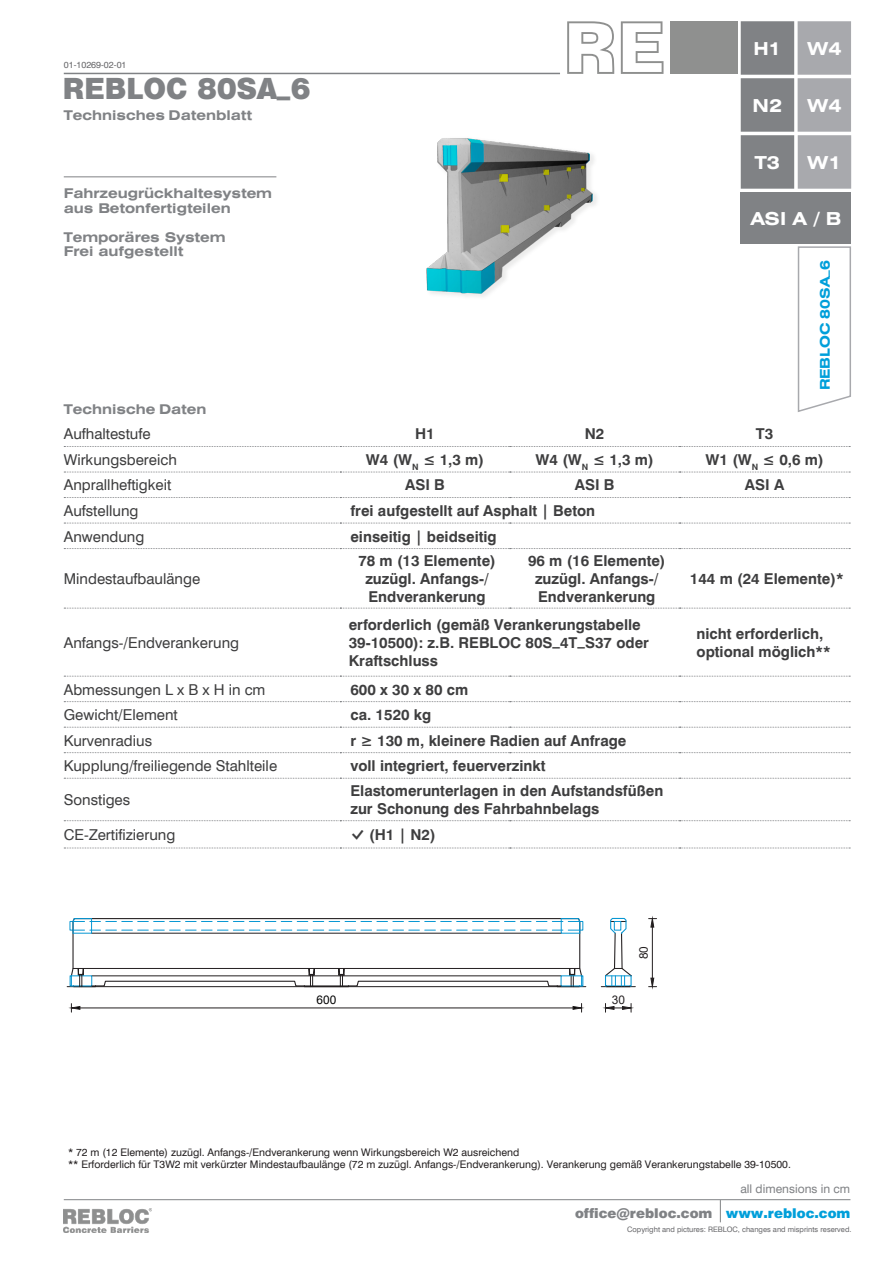
<style>
.page{position:relative;width:893px;height:1263px;background:#fff}
.page>*{position:absolute;margin:0;border:0;box-sizing:border-box;transform-origin:0 0}
.t1{font:27px "Swiss 721 BT Black No 2";color:#808285}
.t2{font:700 expanded 18px "Swiss 721 BT";color:#fff}
.t3{font:700 15px/18px "Swiss 721 BT";color:#3e3e3f}
.t4{font:15px "Swiss 721 BT";color:#3e3e3f}
.t5{font:700 expanded 13.5px "Swiss 721 BT";color:#808285}
.t6{font:900 13.5px "Swiss 721 BT";color:#808285}
.t7{font:700 expanded 13.5px "Swiss 721 BT";color:#009fda}
.t8{font:12px "Swiss 721 BT";color:#808285}
.t9{font:11.85px "Arial";color:#231f20}
.t10{font:11.85px "Arial";color:#000}
.t11{font:10.5px "Swiss 721 BT";color:#231f20}
.t12{font:9px "Swiss 721 BT";color:#67676a}
.t13{font:7.5px "Swiss 721 BT";color:#67676a}
.s1{color:#009fda}
</style>
<div class="page">
<hr style="left:64px;top:1199px;width:786px;height:1px;background:#808285">
<svg style="left:720px;top:1200px;width:1px;height:22px"></svg>
<img style="left:64px;top:1208px;width:87px;height:24px">
<div style="left:734px;top:1178px;width:122px;height:22px;background:#fff"></div>
<svg style="left:797px;top:246px;width:54px;height:166px"></svg>
<svg style="left:64px;top:446px;width:786px;height:1px"></svg>
<svg style="left:64px;top:472px;width:786px;height:1px"></svg>
<svg style="left:64px;top:497px;width:786px;height:1px"></svg>
<svg style="left:64px;top:523px;width:786px;height:1px"></svg>
<svg style="left:64px;top:548px;width:786px;height:1px"></svg>
<svg style="left:64px;top:608px;width:786px;height:1px"></svg>
<svg style="left:64px;top:676px;width:786px;height:1px"></svg>
<svg style="left:64px;top:701px;width:786px;height:1px"></svg>
<svg style="left:64px;top:727px;width:786px;height:1px"></svg>
<svg style="left:64px;top:752px;width:786px;height:1px"></svg>
<svg style="left:64px;top:778px;width:786px;height:1px"></svg>
<svg style="left:64px;top:820px;width:786px;height:1px"></svg>
<svg style="left:64px;top:848px;width:786px;height:1px"></svg>
<img style="left:426px;top:138px;width:171px;height:159px">
<div style="left:741px;top:192px;width:110px;height:51px;background:#808285"></div>
<hr style="left:64px;top:73px;width:496px;height:1px;background:#808285">
<div style="left:670px;top:21px;width:67px;height:53px;background:#8f908f"></div>
<svg style="left:621px;top:21px;width:42px;height:53px"></svg>
<svg style="left:567px;top:21px;width:47px;height:53px"></svg>
<div style="left:741px;top:22px;width:52px;height:52px;background:#808285"></div>
<div style="left:741px;top:21px;width:53px;height:54px;border:2px solid #808285"></div>
<div style="left:741px;top:79px;width:52px;height:52px;background:#808285"></div>
<div style="left:741px;top:78px;width:53px;height:54px;border:2px solid #808285"></div>
<div style="left:741px;top:136px;width:52px;height:52px;background:#808285"></div>
<div style="left:741px;top:135px;width:53px;height:54px;border:2px solid #808285"></div>
<div style="left:798px;top:22px;width:52px;height:52px;background:#a8a9ad"></div>
<div style="left:798px;top:21px;width:53px;height:54px;border:2px solid #a8a9ad"></div>
<div style="left:798px;top:79px;width:52px;height:52px;background:#a8a9ad"></div>
<div style="left:798px;top:78px;width:53px;height:54px;border:2px solid #a8a9ad"></div>
<div style="left:798px;top:136px;width:52px;height:52px;background:#a8a9ad"></div>
<div style="left:798px;top:135px;width:53px;height:54px;border:2px solid #a8a9ad"></div>
<svg style="left:66px;top:916px;width:591px;height:97px"></svg>
<hr style="left:64px;top:176px;width:212px;height:1px;background:#808285">
<p class="t12" style="left:64px;top:59px;width:64px">01-10269-02-01</p>
<p class="t1" style="left:63px;top:70px;width:249px">REBLOC 80SA_6</p>
<p class="t5" style="left:64px;top:107px;width:190px">Technisches Datenblatt</p>
<p class="t5" style="left:64px;top:185px;width:210px">Fahrzeugrückhaltesystem</p>
<p class="t5" style="left:64px;top:200px;width:168px">aus Betonfertigteilen</p>
<p class="t5" style="left:64px;top:229px;width:163px">Temporäres System</p>
<p class="t5" style="left:64px;top:243px;width:121px">Frei aufgestellt</p>
<p class="t5" style="left:64px;top:401px;width:144px">Technische Daten</p>
<p class="t2" style="left:754px;top:38px;width:29px">H1</p>
<p class="t2" style="left:807px;top:38px;width:35px">W4</p>
<p class="t2" style="left:753px;top:95px;width:31px">N2</p>
<p class="t2" style="left:807px;top:95px;width:35px">W4</p>
<p class="t2" style="left:755px;top:152px;width:27px">T3</p>
<p class="t2" style="left:808px;top:152px;width:35px">W1</p>
<p class="t2" style="left:751px;top:207px;width:92px">ASI A / B</p>
<p class="t7" style="left:817px;top:390px;width:132px;rotate:-90deg">REBLOC 80SA_6</p>
<p class="t4" style="left:64px;top:425px;width:88px">Aufhaltestufe</p>
<p class="t3" style="left:415px;top:425px;width:21px">H1</p>
<p class="t3" style="left:585px;top:425px;width:21px">N2</p>
<p class="t3" style="left:756px;top:425px;width:19px">T3</p>
<p class="t4" style="left:64px;top:450px;width:115px">Wirkungsbereich</p>
<p class="t3" style="left:366px;top:450px;width:120px">W4 (W<sub>N</sub> ≤ 1,3 m)</p>
<p class="t3" style="left:536px;top:450px;width:120px">W4 (W<sub>N</sub> ≤ 1,3 m)</p>
<p class="t3" style="left:705px;top:450px;width:120px">W1 (W<sub>N</sub> ≤ 0,6 m)</p>
<p class="t4" style="left:64px;top:476px;width:109px">Anprallheftigkeit</p>
<p class="t3" style="left:405px;top:476px;width:41px">ASI B</p>
<p class="t3" style="left:575px;top:476px;width:41px">ASI B</p>
<p class="t3" style="left:745px;top:476px;width:41px">ASI A</p>
<p class="t4" style="left:64px;top:501px;width:76px">Aufstellung</p>
<p class="t3" style="left:350px;top:501px;width:246px">frei aufgestellt auf Asphalt | Beton</p>
<p class="t4" style="left:64px;top:527px;width:82px">Anwendung</p>
<p class="t3" style="left:350px;top:527px;width:148px">einseitig | beidseitig</p>
<p class="t4" style="left:64px;top:570px;width:138px">Mindestaufbaulänge</p>
<p class="t3" style="left:358px;top:552px;width:139px">78 m (13 Elemente)</p>
<p class="t3" style="left:365px;top:570px;width:125px">zuzügl. Anfangs-/<br>Endverankerung</p>
<p class="t3" style="left:528px;top:552px;width:139px">96 m (16 Elemente)</p>
<p class="t3" style="left:535px;top:570px;width:125px">zuzügl. Anfangs-/<br>Endverankerung</p>
<p class="t3" style="left:690px;top:570px;width:155px">144 m (24 Elemente)*</p>
<p class="t4" style="left:64px;top:633px;width:177px">Anfangs-/Endverankerung</p>
<p class="t3" style="left:349px;top:615px;width:302px">erforderlich (gemäß Verankerungstabelle<br>39-10500): z.B. REBLOC 80S_4T_S37 oder<br>Kraftschluss</p>
<p class="t3" style="left:697px;top:624px;width:135px">nicht erforderlich, optional möglich**</p>
<p class="t4" style="left:64px;top:680px;width:203px">Abmessungen L x B x H in cm</p>
<p class="t3" style="left:350px;top:680px;width:119px">600 x 30 x 80 cm</p>
<p class="t4" style="left:64px;top:706px;width:116px">Gewicht/Element</p>
<p class="t3" style="left:350px;top:706px;width:82px">ca. 1520 kg</p>
<p class="t4" style="left:64px;top:731px;width:90px">Kurvenradius</p>
<p class="t3" style="left:350px;top:731px;width:278px">r ≥ 130 m, kleinere Radien auf Anfrage</p>
<p class="t4" style="left:64px;top:757px;width:215px">Kupplung/freiliegende Stahlteile</p>
<p class="t3" style="left:350px;top:757px;width:197px">voll integriert, feuerverzinkt</p>
<p class="t4" style="left:64px;top:791px;width:68px">Sonstiges</p>
<p class="t3" style="left:350px;top:782px;width:314px">Elastomerunterlagen in den Aufstandsfüßen</p>
<p class="t3" style="left:350px;top:800px;width:250px">zur Schonung des Fahrbahnbelags</p>
<p class="t4" style="left:64px;top:826px;width:113px">CE-Zertifizierung</p>
<p class="t3" style="left:369px;top:826px;width:68px">(H1 | N2)</p>
<p class="t10" style="left:317px;top:991px;width:21px">600</p>
<p class="t9" style="left:612px;top:991px;width:15px">30</p>
<p class="t9" style="left:636px;top:959px;width:15px;rotate:-90deg">80</p>
<p class="t11" style="left:68px;top:1146px;width:453px">* 72 m (12 Elemente) zuzügl. Anfangs-/Endverankerung wenn Wirkungsbereich W2 ausreichend</p>
<p class="t11" style="left:68px;top:1158px;width:724px">** Erforderlich für T3W2 mit verkürzter Mindestaufbaulänge (72 m zuzügl. Anfangs-/Endverankerung). Verankerung gemäß Verankerungstabelle 39-10500.</p>
<p class="t8" style="left:740px;top:1182px;width:111px">all dimensions in cm</p>
<p class="t6" style="left:575px;top:1205px;width:277px">office@rebloc.com <span class="s1">www.rebloc.com</span></p>
<p class="t13" style="left:627px;top:1225px;width:226px">Copyright and pictures: REBLOC, changes and misprints reserved.</p>
</div>
